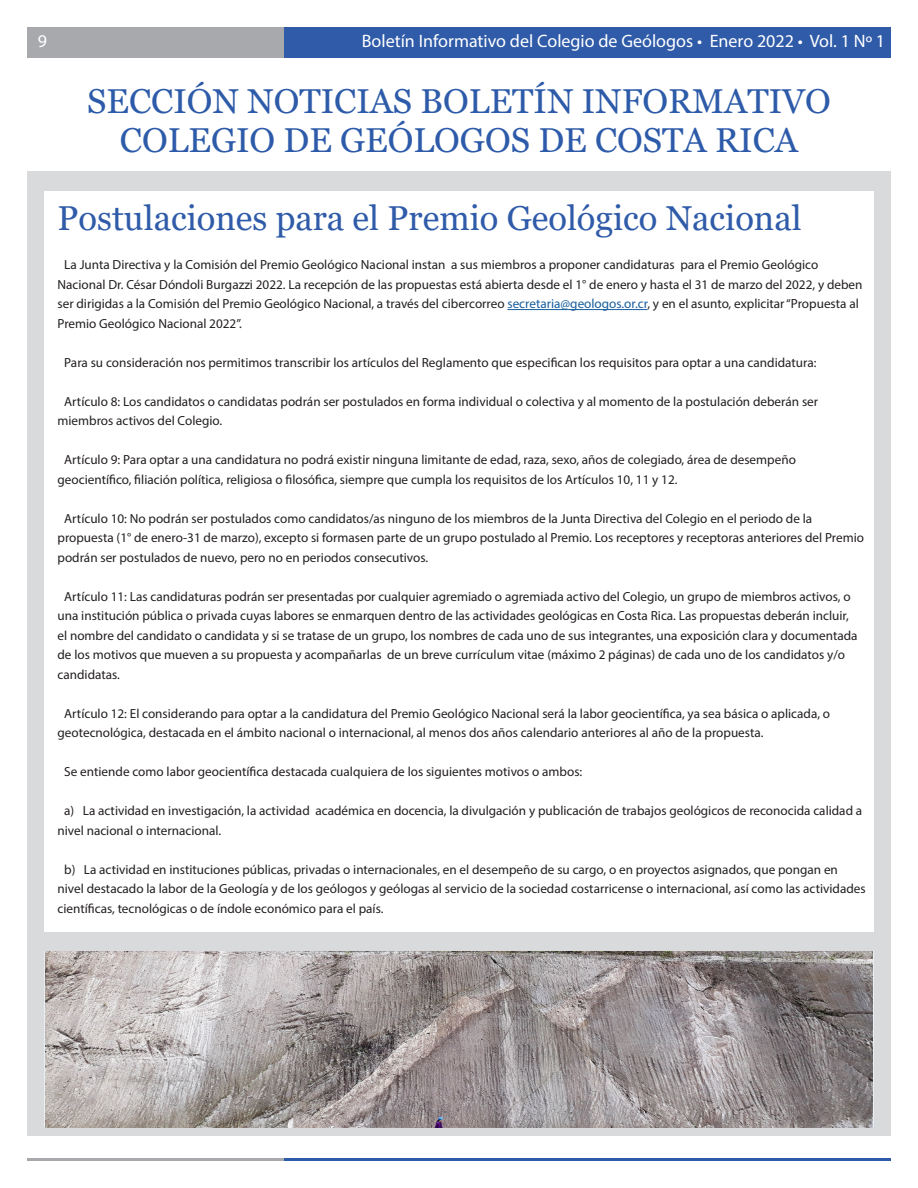
<style>
.page{position:relative;width:918px;height:1188px;background:#fff}
.page>*{position:absolute;margin:0;border:0;box-sizing:border-box;transform-origin:0 0}
.Title_Medium{font:34.5px/39px "Georgia";color:#2d5ba9;text-align:center}
.Title_Medium-2{font:34.5px "Georgia";color:#2f5ba9}
.t1{font:18px "Myriad Pro";color:#fff}
.Normal_body_text{font:13.2px/19.5px "Myriad Pro";color:#231f20}
.s1{color:#175d9e}
</style>
<div class="page">
<div style="left:284px;top:27px;width:607px;height:30px;background:#2f5ba9"></div>
<div style="left:27px;top:27px;width:257px;height:30px;background:#a8a9ad"></div>
<hr style="left:284px;top:1158px;width:607px;height:3px;background:#2d5ba9">
<hr style="left:27px;top:1158px;width:257px;height:3px;background:#a8a9ad">
<div style="left:27px;top:172px;width:864px;height:964px;background:#d9dadc"></div>
<div style="left:44px;top:191px;width:830px;height:741px;background:#fff"></div>
<hr style="left:507px;top:309px;width:140px;height:1px;background:#175d9e">
<img style="left:45px;top:952px;width:828px;height:175px">
<h2 class="t1" style="left:38px;top:30px;width:11px">9</h2>
<h2 class="t1" style="left:362px;top:30px;width:525px">Boletín Informativo del Colegio de Geólogos • Enero 2022 • Vol. 1 Nº 1</h2>
<p class="Title_Medium" style="left:87px;top:83px;width:745px">SECCIÓN NOTICIAS BOLETÍN INFORMATIVO<br>COLEGIO DE GEÓLOGOS DE COSTA RICA</p>
<p class="Title_Medium-2" style="left:58px;top:197px;width:746px">Postulaciones para el Premio Geológico Nacional</p>
<p class="Normal_body_text" style="left:58px;top:255px;width:807px;text-indent:7px">La Junta Directiva y la Comisión del Premio Geológico Nacional instan a sus miembros a proponer candidaturas para el Premio Geológico Nacional Dr. César Dóndoli Burgazzi 2022. La recepción de las propuestas está abierta desde el 1° de enero y hasta el 31 de marzo del 2022, y deben ser dirigidas a la Comisión del Premio Geológico Nacional, a través del cibercorreo <span class="s1">secretaria@geologos.or.cr</span>, y en el asunto, explicitar “Propuesta al Premio Geológico Nacional 2022”.</p>
<p class="Normal_body_text" style="left:64px;top:352px;width:754px">Para su consideración nos permitimos transcribir los artículos del Reglamento que especifican los requisitos para optar a una candidatura:</p>
<p class="Normal_body_text" style="left:58px;top:391px;width:762px;text-indent:7px">Artículo 8: Los candidatos o candidatas podrán ser postulados en forma individual o colectiva y al momento de la postulación deberán ser miembros activos del Colegio.</p>
<p class="Normal_body_text" style="left:58px;top:450px;width:740px;text-indent:7px">Artículo 9: Para optar a una candidatura no podrá existir ninguna limitante de edad, raza, sexo, años de colegiado, área de desempeño geocientífico, filiación política, religiosa o filosófica, siempre que cumpla los requisitos de los Artículos 10, 11 y 12.</p>
<p class="Normal_body_text" style="left:58px;top:508px;width:808px;text-indent:7px">Artículo 10: No podrán ser postulados como candidatos/as ninguno de los miembros de la Junta Directiva del Colegio en el periodo de la propuesta (1° de enero-31 de marzo), excepto si formasen parte de un grupo postulado al Premio. Los receptores y receptoras anteriores del Premio podrán ser postulados de nuevo, pero no en periodos consecutivos.</p>
<p class="Normal_body_text" style="left:58px;top:586px;width:802px;text-indent:7px">Artículo 11: Las candidaturas podrán ser presentadas por cualquier agremiado o agremiada activo del Colegio, un grupo de miembros activos, o una institución pública o privada cuyas labores se enmarquen dentro de las actividades geológicas en Costa Rica. Las propuestas deberán incluir, el nombre del candidato o candidata y si se tratase de un grupo, los nombres de cada uno de sus integrantes, una exposición clara y documentada de los motivos que mueven a su propuesta y acompañarlas de un breve currículum vitae (máximo 2 páginas) de cada uno de los candidatos y/o candidatas.</p>
<p class="Normal_body_text" style="left:58px;top:703px;width:774px;text-indent:7px">Artículo 12: El considerando para optar a la candidatura del Premio Geológico Nacional será la labor geocientífica, ya sea básica o aplicada, o geotecnológica, destacada en el ámbito nacional o internacional, al menos dos años calendario anteriores al año de la propuesta.</p>
<p class="Normal_body_text" style="left:64px;top:762px;width:520px">Se entiende como labor geocientífica destacada cualquiera de los siguientes motivos o ambos:</p>
<p class="Normal_body_text" style="left:58px;top:801px;width:806px;text-indent:7px">a) La actividad en investigación, la actividad académica en docencia, la divulgación y publicación de trabajos geológicos de reconocida calidad a nivel nacional o internacional.</p>
<p class="Normal_body_text" style="left:58px;top:859px;width:810px;text-indent:7px">b) La actividad en instituciones públicas, privadas o internacionales, en el desempeño de su cargo, o en proyectos asignados, que pongan en nivel destacado la labor de la Geología y de los geólogos y geólogas al servicio de la sociedad costarricense o internacional, así como las actividades científicas, tecnológicas o de índole económico para el país.</p>
</div>
